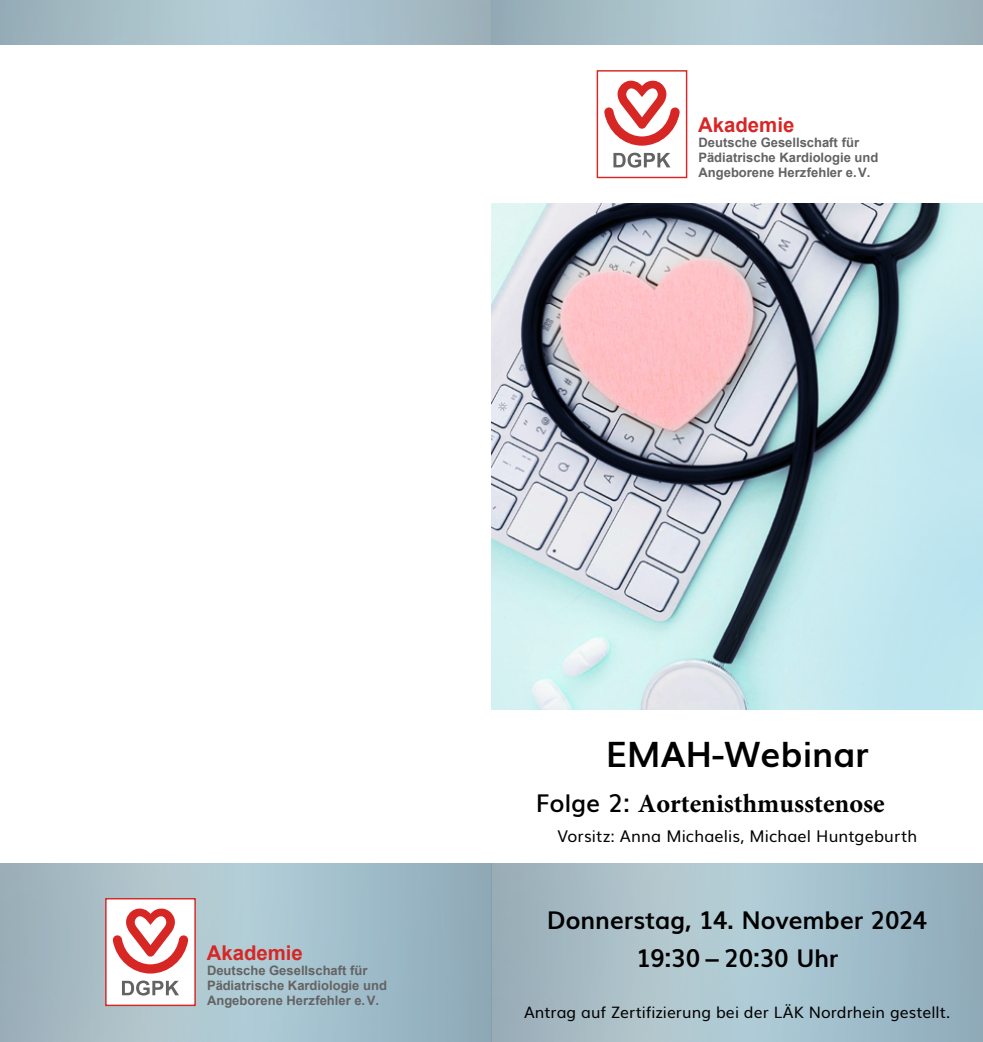
<style>
.page{position:relative;width:983px;height:1042px;background:#fff}
.page>*{position:absolute;margin:0;border:0;box-sizing:border-box;transform-origin:0 0}
.t1{font:700 35px "Muli";color:#000}
.t2{font:700 26.25px "Minion Pro";color:#000}
.t3{font:700 24.5px/38.5px "Muli";letter-spacing:-.01em;color:#000;text-align:center}
.t4{font:700 20.3px "Arial";color:#d62725}
.t5{font:16.1px "Muli";letter-spacing:.005em;color:#000}
.t6{font:15.75px "Muli";letter-spacing:.005em;color:#000}
.t7{font:700 12.95px/14.7px "Arial";color:#646363}
.s1{font-family:"Muli";font-weight:600;font-size:24.5px}
</style>
<div class="page">
<svg style="left:491px;top:863px;width:491px;height:179px"></svg>
<svg style="left:0;top:863px;width:491px;height:179px"></svg>
<img style="left:491px;top:203px;width:491px;height:506px">
<svg style="left:491px;top:0;width:491px;height:45px"></svg>
<svg style="left:0;top:0;width:491px;height:45px"></svg>
<div style="left:596px;top:70px;width:91px;height:108px;background:#fff;border:1px solid #d62725"></div>
<svg style="left:604px;top:81px;width:75px;height:65px"></svg>
<svg style="left:613px;top:153px;width:57px;height:15px"></svg>
<div style="left:105px;top:898px;width:91px;height:108px;background:#fff;border:1px solid #d62725"></div>
<svg style="left:112px;top:908px;width:76px;height:65px"></svg>
<svg style="left:122px;top:980px;width:57px;height:15px"></svg>
<h3 class="t4" style="left:698px;top:111px;width:98px">Akademie</h3>
<p class="t7" style="left:698px;top:136px;width:181px">Deutsche Gesellschaft für<br>Pädiatrische Kardiologie und<br>Angeborene Herzfehler e. V.</p>
<h3 class="t4" style="left:207px;top:939px;width:98px">Akademie</h3>
<p class="t7" style="left:207px;top:963px;width:181px">Deutsche Gesellschaft für<br>Pädiatrische Kardiologie und<br>Angeborene Herzfehler e. V.</p>
<h1 class="t1" style="left:605px;top:726px;width:264px">EMAH-Webinar</h1>
<h2 class="t2" style="left:536px;top:785px;width:350px"><span class="s1">Folge 2:</span> Aortenisthmusstenose</h2>
<p class="t5" style="left:557px;top:823px;width:361px">Vorsitz: Anna Michaelis, Michael Huntgeburth</p>
<h3 class="t3" style="left:547px;top:899px;width:382px">Donnerstag, 14. November 2024<br>19:30 – 20:30 Uhr</h3>
<p class="t6" style="left:524px;top:1000px;width:427px">Antrag auf Zertifizierung bei der LÄK Nordrhein gestellt.</p>
</div>
